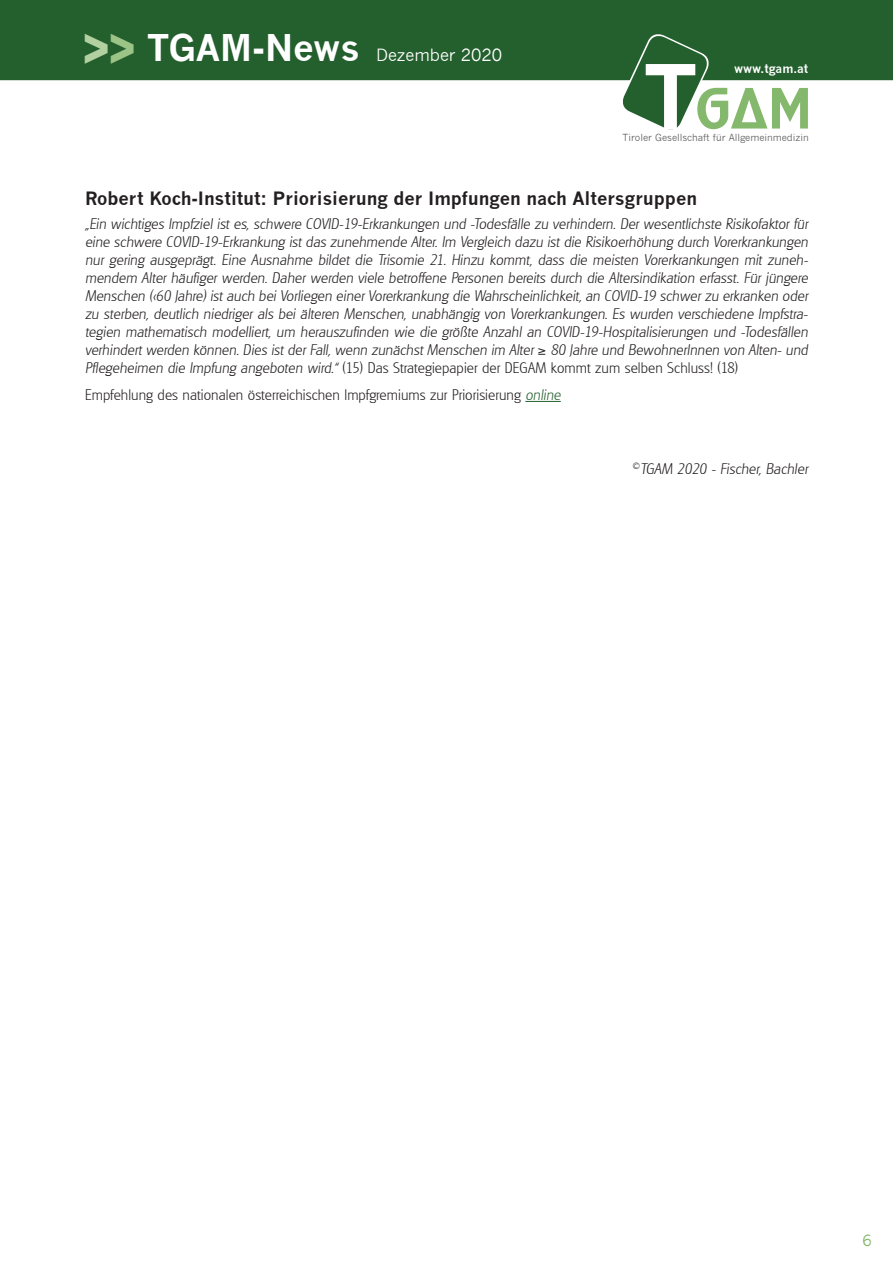
<style>
.page{position:relative;width:893px;height:1263px;background:#fff}
.page>*{position:absolute;margin:0;border:0;box-sizing:border-box;transform-origin:0 0}
.t1{font:700 87.6px "News Gothic";color:#fff}
.t2{font:700 18px "News Gothic";color:#231f20}
.t3{font:16.5px "News Gothic";color:#fff}
.t4{font:italic 200 15px/18px "Glasgow";letter-spacing:.005em;color:#231f20;text-align:justify}
.t5{font:200 15px "Glasgow";letter-spacing:.005em;color:#231f20}
.t6{font:15px "News Gothic";color:#84b86c}
.t7{font:700 12px "News Gothic";color:#fff}
.t8{font:9.6px "News Gothic";letter-spacing:-.005em;color:#636366}
.s1{font-family:"Helvetica Neue LT Pro";font-weight:900;font-stretch:condensed;font-size:56.25px;color:#b3d1a0}
.s2{font-family:"Helvetica Neue LT Pro";font-weight:900;font-stretch:condensed;font-size:56.25px;color:#9cc486}
.s3{font-weight:700;font-size:36px}
.s4{font-style:normal}
.s5{font-style:italic;color:#245f2e}
</style>
<div class="page">
<div style="left:0;top:0;width:893px;height:80px;background:#245f2e"></div>
<svg style="left:617px;top:34px;width:191px;height:96px"></svg>
<hr style="left:525px;top:401px;width:36px;height:1px;background:#245f2e">
<p class="t3" style="left:83px;top:46px;width:421px"><span class="s1">&gt;</span><span class="s2">&gt;</span> <span class="s3">TGAM-News</span> Dezember 2020</p>
<h1 class="t1" style="left:643px;top:44px;width:57px">T</h1>
<p class="t7" style="left:734px;top:61px;width:76px">www.tgam.at</p>
<p class="t8" style="left:622px;top:132px;width:188px">Tiroler Gesellschaft für Allgemeinmedizin</p>
<p class="t2" style="left:85px;top:187px;width:613px">Robert Koch-Institut: Priorisierung der Impfungen nach Altersgruppen</p>
<p class="t4" style="left:85px;top:215px;width:724px">„Ein wichtiges Impfziel ist es, schwere COVID-19-Erkrankungen und -Todesfälle zu verhindern. Der wesentlichste Risikofaktor für eine schwere COVID-19-Erkrankung ist das zunehmende Alter. Im Vergleich dazu ist die Risikoerhöhung durch Vorerkrankungen nur gering ausgeprägt. Eine Ausnahme bildet die Trisomie 21. Hinzu kommt, dass die meisten Vorerkrankungen mit zuneh&shy;mendem Alter häufiger werden. Daher werden viele betroffene Personen bereits durch die Altersindikation erfasst. Für jüngere Menschen (&lt;60 Jahre) ist auch bei Vorliegen einer Vorerkrankung die Wahrscheinlichkeit, an COVID-19 schwer zu erkranken oder zu sterben, deutlich niedriger als bei älteren Menschen, unabhängig von Vorerkrankungen. Es wurden verschiedene Impfstra&shy;tegien mathematisch modelliert, um herauszufinden wie die größte Anzahl an COVID-19-Hospitalisierungen und -Todesfällen verhindert werden können. Dies ist der Fall, wenn zunächst Menschen im Alter ≥ 80 Jahre und BewohnerInnen von Alten- und Pflegeheimen die Impfung angeboten wird.“ <span class="s4">(15) Das Strategiepapier der DEGAM kommt zum selben Schluss! (18)</span></p>
<p class="t5" style="left:85px;top:385px;width:477px">Empfehlung des nationalen österreichischen Impfgremiums zur Priorisierung <span class="s5">online</span></p>
<p class="t4" style="left:632px;top:460px;width:177px"><sup>©</sup>TGAM 2020 - Fischer, Bachler</p>
<p class="t6" style="left:862px;top:1231px;width:11px">6</p>
</div>
